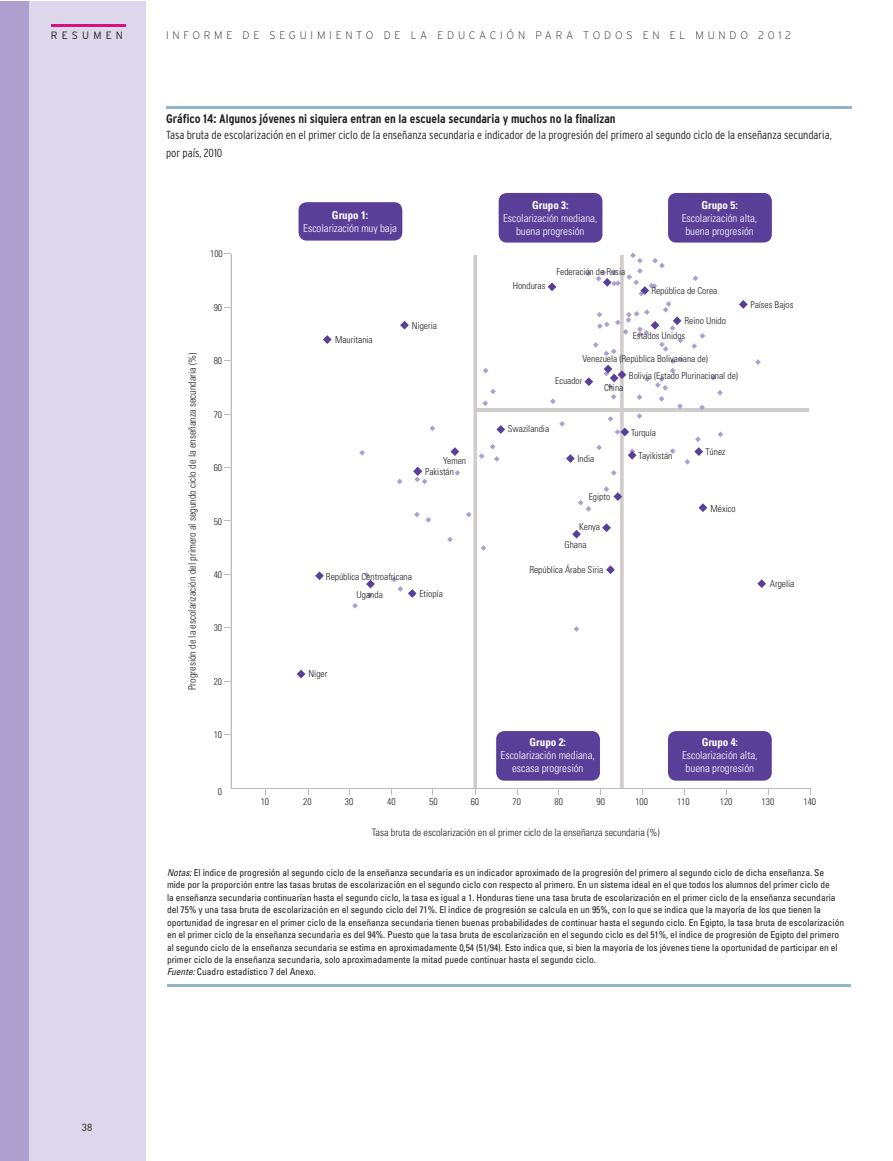
<style>
.page{position:relative;width:893px;height:1161px;background:#fff}
.page>*{position:absolute;margin:0;border:0;box-sizing:border-box;transform-origin:0 0}
.t1{font:700 condensed 12.45px "Interstate Plus";letter-spacing:-.005em;color:#231f20}
.t2{font:300 condensed 11.7px/17.5px "Interstate Plus";letter-spacing:-.005em;color:#231f20}
.t3{font:300 condensed 10.95px/13.2px "Univers";letter-spacing:-.005em;color:#fff;text-align:center}
.t4{font:200 10.95px "Interstate";letter-spacing:.35em;color:#231f20}
.t5{font:700 condensed 10.95px "Univers";letter-spacing:-.005em;color:#fff}
.t6{font:300 10.65px "Interstate";letter-spacing:.4em;color:#231f20}
.t7{font:300 condensed 10.2px "Univers";letter-spacing:-.005em;color:#231f20}
.t8{font:10.2px "DIN";color:#231f20}
.t9{font:condensed 9.45px/12.5px "Univers";letter-spacing:-.005em;color:#231f20}
.t10{font:300 condensed 9.45px/15.3px "Univers";letter-spacing:-.005em;color:#231f20}
.s1{font-style:italic}
</style>
<div class="page">
<div style="left:0;top:1px;width:29px;height:1159px;background:#ada0ce"></div>
<div style="left:29px;top:1px;width:116px;height:1159px;background:#dcd7eb"></div>
<hr style="left:51px;top:24px;width:74px;height:3px;background:#d7117e">
<hr style="left:166px;top:105px;width:685px;height:3px;background:#92b6c7">
<hr style="left:167px;top:983px;width:683px;height:3px;background:#92b6c7">
<hr style="left:231px;top:254px;width:1px;height:534px;background:#bbbdc0">
<hr style="left:231px;top:787px;width:579px;height:1px;background:#bbbdc0">
<hr style="left:474px;top:409px;width:335px;height:3px;background:#cfcccb">
<svg style="left:352px;top:603px;width:6px;height:5px"></svg>
<svg style="left:447px;top:537px;width:6px;height:5px"></svg>
<svg style="left:414px;top:512px;width:17px;height:10px"></svg>
<svg style="left:397px;top:478px;width:5px;height:6px"></svg>
<svg style="left:359px;top:450px;width:6px;height:5px"></svg>
<svg style="left:454px;top:470px;width:6px;height:5px"></svg>
<svg style="left:430px;top:425px;width:5px;height:6px"></svg>
<svg style="left:755px;top:359px;width:6px;height:6px"></svg>
<svg style="left:297px;top:669px;width:8px;height:9px"></svg>
<svg style="left:315px;top:571px;width:9px;height:9px"></svg>
<svg style="left:364px;top:572px;width:11px;height:26px"></svg>
<svg style="left:391px;top:577px;width:26px;height:21px"></svg>
<svg style="left:413px;top:466px;width:14px;height:18px"></svg>
<svg style="left:450px;top:447px;width:9px;height:9px"></svg>
<svg style="left:466px;top:255px;width:39px;height:539px"></svg>
<svg style="left:323px;top:335px;width:9px;height:9px"></svg>
<svg style="left:400px;top:321px;width:9px;height:8px"></svg>
<svg style="left:739px;top:300px;width:9px;height:9px"></svg>
<svg style="left:548px;top:252px;width:179px;height:542px"></svg>
<svg style="left:757px;top:579px;width:9px;height:9px"></svg>
<div style="left:298px;top:202px;width:104px;height:38px;background:#5a3f99;border-radius:8px"></div>
<div style="left:499px;top:193px;width:103px;height:49px;background:#5a3f99;border-radius:8px"></div>
<div style="left:496px;top:731px;width:104px;height:49px;background:#5a3f99;border-radius:8px"></div>
<div style="left:668px;top:731px;width:104px;height:49px;background:#5a3f99;border-radius:8px"></div>
<div style="left:668px;top:193px;width:104px;height:49px;background:#5a3f99;border-radius:8px"></div>
<p class="t6" style="left:51px;top:31px;width:74px">RESUMEN</p>
<p class="t4" style="left:166px;top:32px;width:627px">INFORME DE SEGUIMIENTO DE LA EDUCACIÓN PARA TODOS EN EL MUNDO 2012</p>
<h1 class="t1" style="left:166px;top:114px;width:451px">Gráfico 14: Algunos jóvenes ni siquiera entran en la escuela secundaria y muchos no la finalizan</h1>
<p class="t2" style="left:166px;top:127px;width:667px">Tasa bruta de escolarización en el primer ciclo de la enseñanza secundaria e indicador de la progresión del primero al segundo ciclo de la enseñanza secundaria, por país, 2010</p>
<p class="t10" style="left:210px;top:247px;width:14px">100</p>
<p class="t10" style="left:214px;top:301px;width:10px">90</p>
<p class="t7" style="left:188px;top:690px;width:339px;rotate:-90deg">Progresión de la escolarización del primero al segundo ciclo de la enseñanza secundaria (%)</p>
<p class="t10" style="left:214px;top:354px;width:10px">80</p>
<p class="t10" style="left:214px;top:408px;width:10px">70</p>
<p class="t10" style="left:214px;top:461px;width:10px">60</p>
<p class="t10" style="left:214px;top:514px;width:10px">50</p>
<p class="t10" style="left:214px;top:568px;width:10px">40</p>
<p class="t10" style="left:214px;top:621px;width:10px">30</p>
<p class="t10" style="left:214px;top:674px;width:10px">20</p>
<p class="t10" style="left:214px;top:728px;width:10px">10</p>
<p class="t10" style="left:218px;top:784px;width:6px">0</p>
<p class="t5" style="left:332px;top:211px;width:38px">Grupo 1:</p>
<p class="t3" style="left:303px;top:223px;width:95px">Escolarización muy baja</p>
<p class="t10" style="left:335px;top:333px;width:39px">Mauritania</p>
<p class="t10" style="left:412px;top:318px;width:27px">Nigeria</p>
<p class="t10" style="left:443px;top:454px;width:25px">Yemen</p>
<p class="t10" style="left:425px;top:465px;width:30px">Pakistán</p>
<p class="t10" style="left:326px;top:569px;width:88px">República Centroafricana</p>
<p class="t10" style="left:308px;top:667px;width:20px">Níger</p>
<p class="t10" style="left:357px;top:588px;width:28px">Uganda</p>
<p class="t10" style="left:419px;top:587px;width:25px">Etiopía</p>
<p class="t5" style="left:532px;top:201px;width:38px">Grupo 3:</p>
<p class="t3" style="left:503px;top:213px;width:96px">Escolarización mediana, buena progresión</p>
<p class="t5" style="left:701px;top:201px;width:38px">Grupo 5:</p>
<p class="t3" style="left:682px;top:213px;width:77px">Escolarización alta, buena progresión</p>
<p class="t10" style="left:513px;top:279px;width:34px">Honduras</p>
<p class="t10" style="left:556px;top:265px;width:70px">Federación de Rusia</p>
<p class="t10" style="left:651px;top:284px;width:68px">República de Corea</p>
<p class="t10" style="left:633px;top:314px;width:95px;text-indent:52px">Reino Unido<br>Estados Unidos</p>
<p class="t10" style="left:750px;top:298px;width:45px">Países Bajos</p>
<p class="t10" style="left:629px;top:351px;width:111px;line-height:17px;text-indent:-46px">Venezuela (República Bolivariana de)<br>Bolivia (Estado Plurinacional de)</p>
<p class="t10" style="left:555px;top:374px;width:29px">Ecuador</p>
<p class="t10" style="left:604px;top:381px;width:21px">China</p>
<p class="t10" style="left:508px;top:422px;width:43px">Swazilandia</p>
<p class="t10" style="left:577px;top:452px;width:18px">India</p>
<p class="t10" style="left:589px;top:489px;width:23px">Egipto</p>
<p class="t10" style="left:579px;top:520px;width:23px">Kenya</p>
<p class="t10" style="left:529px;top:563px;width:75px">República Árabe Siria</p>
<p class="t10" style="left:564px;top:537px;width:24px">Ghana</p>
<p class="t10" style="left:631px;top:426px;width:27px">Turquía</p>
<p class="t10" style="left:638px;top:449px;width:35px">Tayikistán</p>
<p class="t10" style="left:705px;top:445px;width:21px">Túnez</p>
<p class="t10" style="left:710px;top:502px;width:27px">México</p>
<p class="t10" style="left:770px;top:577px;width:26px">Argelia</p>
<p class="t5" style="left:530px;top:737px;width:38px">Grupo 2:</p>
<p class="t3" style="left:501px;top:749px;width:96px">Escolarización mediana, escasa progresión</p>
<p class="t5" style="left:702px;top:737px;width:38px">Grupo 4:</p>
<p class="t3" style="left:682px;top:749px;width:77px">Escolarización alta, buena progresión</p>
<p class="t10" style="left:261px;top:795px;width:10px">10</p>
<p class="t10" style="left:303px;top:795px;width:10px">20</p>
<p class="t10" style="left:345px;top:795px;width:10px">30</p>
<p class="t10" style="left:387px;top:795px;width:10px">40</p>
<p class="t10" style="left:429px;top:795px;width:10px">50</p>
<p class="t10" style="left:471px;top:795px;width:10px">60</p>
<p class="t10" style="left:512px;top:795px;width:10px">70</p>
<p class="t10" style="left:555px;top:795px;width:10px">80</p>
<p class="t10" style="left:596px;top:795px;width:10px">90</p>
<p class="t10" style="left:635px;top:795px;width:14px">100</p>
<p class="t7" style="left:372px;top:828px;width:289px">Tasa bruta de escolarización en el primer ciclo de la enseñanza secundaria (%)</p>
<p class="t10" style="left:677px;top:795px;width:14px">110</p>
<p class="t10" style="left:720px;top:795px;width:14px">120</p>
<p class="t10" style="left:761px;top:795px;width:14px">130</p>
<p class="t10" style="left:803px;top:795px;width:14px">140</p>
<p class="t8" style="left:82px;top:1123px;width:12px">38</p>
<p class="t9" style="left:167px;top:867px;width:679px"><span class="s1">Notas:</span> El índice de progresión al segundo ciclo de la enseñanza secundaria es un indicador aproximado de la progresión del primero al segundo ciclo de dicha enseñanza. Se mide por la proporción entre las tasas brutas de escolarización en el segundo ciclo con respecto al primero. En un sistema ideal en el que todos los alumnos del primer ciclo de<br>la enseñanza secundaria continuarían hasta el segundo ciclo, la tasa es igual a 1. Honduras tiene una tasa bruta de escolarización en el primer ciclo de la enseñanza secundaria del 75% y una tasa bruta de escolarización en el segundo ciclo del 71%. El índice de progresión se calcula en un 95%, con lo que se indica que la mayoría de los que tienen la oportunidad de ingresar en el primer ciclo de la enseñanza secundaria tienen buenas probabilidades de continuar hasta el segundo ciclo. En Egipto, la tasa bruta de escolarización en el primer ciclo de la enseñanza secundaria es del 94%. Puesto que la tasa bruta de escolarización en el segundo ciclo es del 51%, el índice de progresión de Egipto del primero al segundo ciclo de la enseñanza secundaria se estima en aproximadamente 0,54 (51/94). Esto indica que, si bien la mayoría de los jóvenes tiene la oportunidad de participar en el primer ciclo de la enseñanza secundaria, solo aproximadamente la mitad puede continuar hasta el segundo ciclo.<br><span class="s1">Fuente:</span> Cuadro estadístico 7 del Anexo.</p>
</div>
